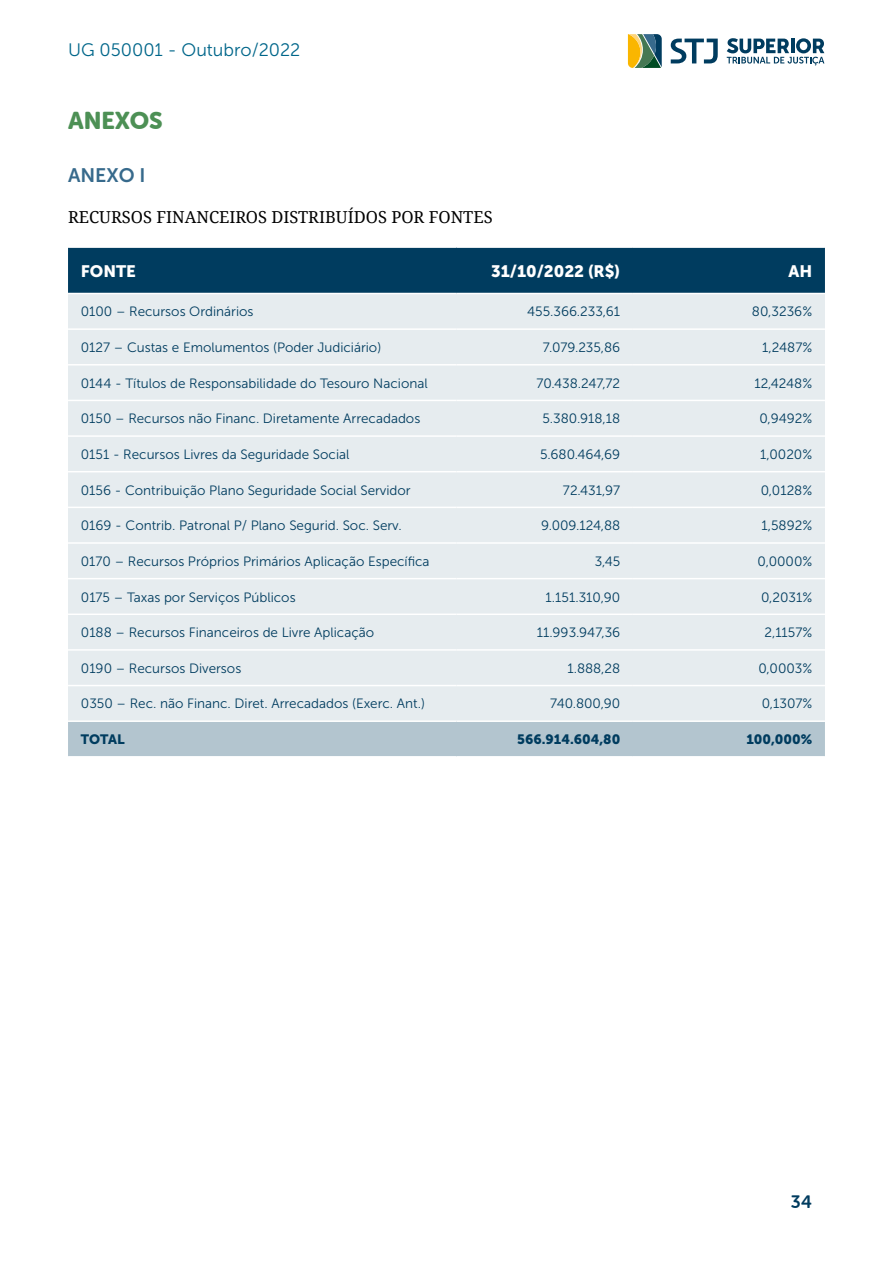
<style>
.page{position:relative;width:893px;height:1263px;background:#fff}
.page>*{position:absolute;margin:0;border:0;box-sizing:border-box;transform-origin:0 0}
.t1{font:24px "Museo Sans Rounded 900";color:#4d9055}
.t2{font:19.5px "Museo Sans 700";color:#376a8c}
.t3{font:18px "Museo Sans 300";color:#00668a}
.t4{font:18px "Museo Sans Rounded 700";color:#003c5f}
.t5{font:16.5px "Noto Serif";color:#000}
.t6{font:16.5px "Museo Sans 900";color:#fff}
.t7{font:13.5px "Museo Sans 300";color:#003c5f}
.t8{font:13.5px "Museo Sans 900";color:#003c5f}
</style>
<div class="page">
<svg style="left:727px;top:38px;width:97px;height:27px"></svg>
<svg style="left:628px;top:34px;width:34px;height:34px"></svg>
<svg style="left:671px;top:39px;width:47px;height:24px"></svg>
<div style="left:68px;top:248px;width:757px;height:45px;background:#003c5f"></div>
<div style="left:68px;top:294px;width:757px;height:426px;background:#e6ecef"></div>
<div style="left:68px;top:722px;width:757px;height:34px;background:#b3c5cf"></div>
<hr style="left:68px;top:328px;width:388px;height:2px;background:#fff">
<hr style="left:456px;top:328px;width:177px;height:2px;background:#fff">
<hr style="left:633px;top:328px;width:192px;height:2px;background:#fff">
<hr style="left:68px;top:364px;width:388px;height:1px;background:#fff">
<hr style="left:456px;top:364px;width:177px;height:1px;background:#fff">
<hr style="left:633px;top:364px;width:192px;height:1px;background:#fff">
<hr style="left:68px;top:400px;width:388px;height:1px;background:#fff">
<hr style="left:456px;top:400px;width:177px;height:1px;background:#fff">
<hr style="left:633px;top:400px;width:192px;height:1px;background:#fff">
<hr style="left:68px;top:435px;width:388px;height:2px;background:#fff">
<hr style="left:456px;top:435px;width:177px;height:2px;background:#fff">
<hr style="left:633px;top:435px;width:192px;height:2px;background:#fff">
<hr style="left:68px;top:471px;width:388px;height:1px;background:#fff">
<hr style="left:456px;top:471px;width:177px;height:1px;background:#fff">
<hr style="left:633px;top:471px;width:192px;height:1px;background:#fff">
<hr style="left:68px;top:507px;width:388px;height:1px;background:#fff">
<hr style="left:456px;top:507px;width:177px;height:1px;background:#fff">
<hr style="left:633px;top:507px;width:192px;height:1px;background:#fff">
<hr style="left:68px;top:542px;width:388px;height:2px;background:#fff">
<hr style="left:456px;top:542px;width:177px;height:2px;background:#fff">
<hr style="left:633px;top:542px;width:192px;height:2px;background:#fff">
<hr style="left:68px;top:578px;width:388px;height:1px;background:#fff">
<hr style="left:456px;top:578px;width:177px;height:1px;background:#fff">
<hr style="left:633px;top:578px;width:192px;height:1px;background:#fff">
<hr style="left:68px;top:613px;width:388px;height:2px;background:#fff">
<hr style="left:456px;top:613px;width:177px;height:2px;background:#fff">
<hr style="left:633px;top:613px;width:192px;height:2px;background:#fff">
<hr style="left:68px;top:649px;width:388px;height:2px;background:#fff">
<hr style="left:456px;top:649px;width:177px;height:2px;background:#fff">
<hr style="left:633px;top:649px;width:192px;height:2px;background:#fff">
<hr style="left:68px;top:685px;width:388px;height:1px;background:#fff">
<hr style="left:456px;top:685px;width:177px;height:1px;background:#fff">
<hr style="left:633px;top:685px;width:192px;height:1px;background:#fff">
<h3 class="t3" style="left:68px;top:40px;width:234px">UG 050001 - Outubro/2022</h3>
<h1 class="t1" style="left:68px;top:107px;width:96px">ANEXOS</h1>
<h2 class="t2" style="left:68px;top:165px;width:79px">ANEXO I</h2>
<p class="t5" style="left:68px;top:206px;width:426px">RECURSOS FINANCEIROS DISTRIBUÍDOS POR FONTES</p>
<p class="t6" style="left:81px;top:261px;width:57px">FONTE</p>
<p class="t6" style="left:491px;top:261px;width:131px">31/10/2022 (R$)</p>
<p class="t6" style="left:788px;top:261px;width:25px">AH</p>
<p class="t7" style="left:81px;top:304px;width:174px">0100 – Recursos Ordinários</p>
<p class="t7" style="left:527px;top:304px;width:95px">455.366.233,61</p>
<p class="t7" style="left:752px;top:304px;width:62px">80,3236%</p>
<p class="t7" style="left:81px;top:340px;width:302px">0127 – Custas e Emolumentos (Poder Judiciário)</p>
<p class="t7" style="left:543px;top:340px;width:79px">7.079.235,86</p>
<p class="t7" style="left:762px;top:340px;width:51px">1,2487%</p>
<p class="t7" style="left:81px;top:376px;width:348px">0144 - Títulos de Responsabilidade do Tesouro Nacional</p>
<p class="t7" style="left:536px;top:376px;width:85px">70.438.247,72</p>
<p class="t7" style="left:754px;top:376px;width:59px">12,4248%</p>
<p class="t7" style="left:81px;top:411px;width:341px">0150 – Recursos não Financ. Diretamente Arrecadados</p>
<p class="t7" style="left:542px;top:411px;width:79px">5.380.918,18</p>
<p class="t7" style="left:759px;top:411px;width:54px">0,9492%</p>
<p class="t7" style="left:81px;top:447px;width:270px">0151 - Recursos Livres da Seguridade Social</p>
<p class="t7" style="left:540px;top:447px;width:81px">5.680.464,69</p>
<p class="t7" style="left:760px;top:447px;width:54px">1,0020%</p>
<p class="t7" style="left:81px;top:483px;width:331px">0156 - Contribuição Plano Seguridade Social Servidor</p>
<p class="t7" style="left:563px;top:483px;width:59px">72.431,97</p>
<p class="t7" style="left:761px;top:483px;width:53px">0,0128%</p>
<p class="t7" style="left:81px;top:518px;width:322px">0169 - Contrib. Patronal P/ Plano Segurid. Soc. Serv.</p>
<p class="t7" style="left:541px;top:518px;width:81px">9.009.124,88</p>
<p class="t7" style="left:761px;top:518px;width:52px">1,5892%</p>
<p class="t7" style="left:81px;top:554px;width:350px">0170 – Recursos Próprios Primários Aplicação Específica</p>
<p class="t7" style="left:595px;top:554px;width:27px">3,45</p>
<p class="t7" style="left:758px;top:554px;width:56px">0,0000%</p>
<p class="t7" style="left:81px;top:590px;width:216px">0175 – Taxas por Serviços Públicos</p>
<p class="t7" style="left:546px;top:590px;width:76px">1.151.310,90</p>
<p class="t7" style="left:761px;top:590px;width:53px">0,2031%</p>
<p class="t7" style="left:81px;top:625px;width:295px">0188 – Recursos Financeiros de Livre Aplicação</p>
<p class="t7" style="left:537px;top:625px;width:85px">11.993.947,36</p>
<p class="t7" style="left:764px;top:625px;width:49px">2,1157%</p>
<p class="t7" style="left:81px;top:661px;width:162px">0190 – Recursos Diversos</p>
<p class="t7" style="left:568px;top:661px;width:54px">1.888,28</p>
<p class="t7" style="left:758px;top:661px;width:55px">0,0003%</p>
<p class="t7" style="left:81px;top:696px;width:345px">0350 – Rec. não Financ. Diret. Arrecadados (Exerc. Ant.)</p>
<p class="t7" style="left:550px;top:696px;width:72px">740.800,90</p>
<p class="t7" style="left:762px;top:696px;width:52px">0,1307%</p>
<p class="t8" style="left:81px;top:732px;width:45px">TOTAL</p>
<p class="t8" style="left:517px;top:732px;width:105px">566.914.604,80</p>
<p class="t8" style="left:746px;top:732px;width:67px">100,000%</p>
<h3 class="t4" style="left:791px;top:1192px;width:23px">34</h3>
</div>
